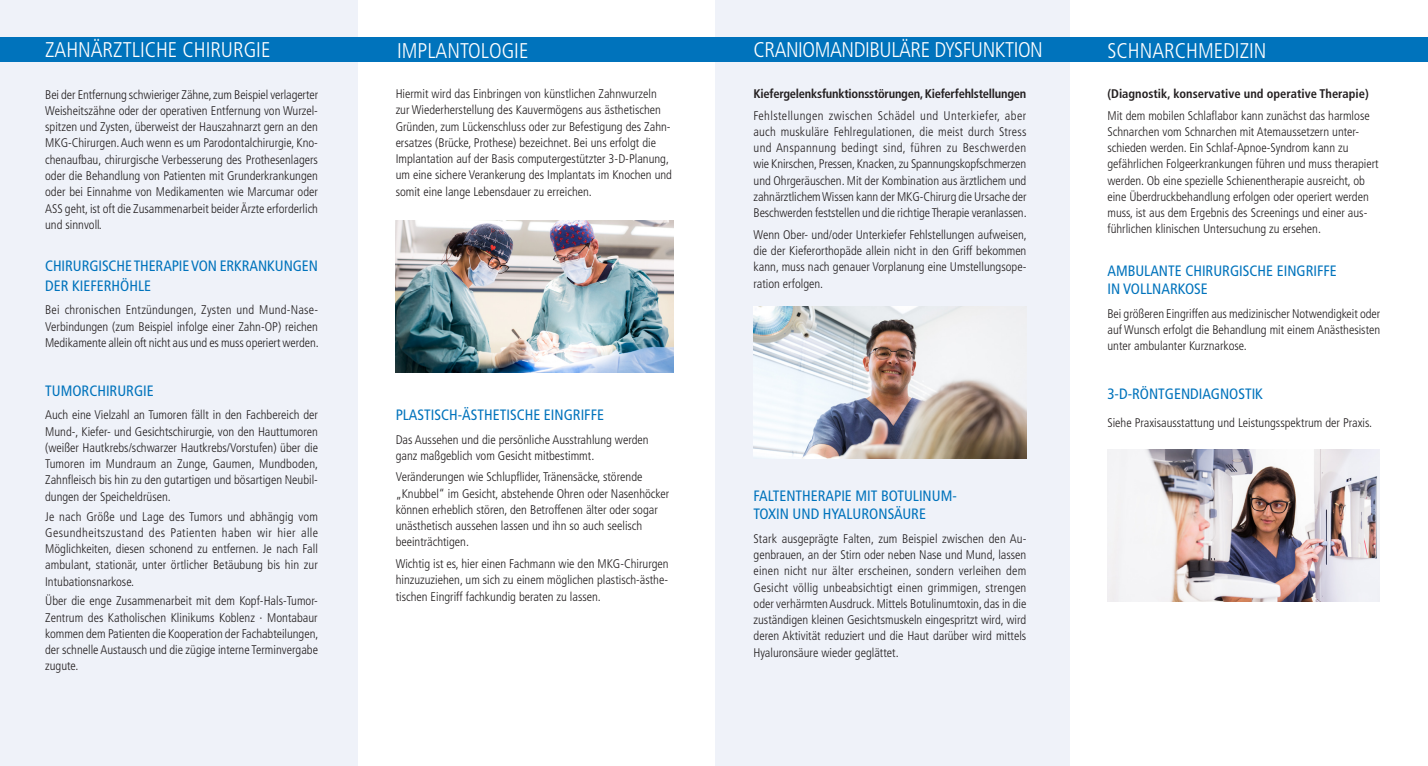
<style>
.page{position:relative;width:1428px;height:766px;background:#fff}
.page>*{position:absolute;margin:0;border:0;box-sizing:border-box;transform-origin:0 0}
.Headline_17_18_weiß{font:300 condensed 21.25px "Frutiger LT Pro";color:#fff}
.Headline_17_18_weiß-2{font:300 condensed 21.25px "Frutiger LT Pro";letter-spacing:-.02em;color:#fff}
.Fließtext{font:condensed 15px/18.8px "Frutiger LT Pro";color:#0073bc}
.Fließtext-2{font:300 condensed 12.5px/16.2px "Frutiger LT Pro";color:#231f20;text-align:justify}
.Fließtext-3{font:700 condensed 12.5px "Frutiger LT Pro";letter-spacing:-.02em;color:#231f20}
.Fließtext-4{font:700 condensed 12.5px "Frutiger LT Pro";color:#231f20}
</style>
<div class="page">
<div style="left:716px;top:0;width:354px;height:765px;background:#eff2f9"></div>
<div style="left:0;top:0;width:358px;height:765px;background:#eff2f9"></div>
<div style="left:0;top:37px;width:1428px;height:25px;background:#0073bc"></div>
<img style="left:1107px;top:449px;width:273px;height:152px">
<img style="left:396px;top:220px;width:277px;height:152px">
<img style="left:754px;top:306px;width:272px;height:153px">
<p class="Headline_17_18_weiß" style="left:45px;top:37px;width:227px">ZAHNÄRZTLICHE CHIRURGIE</p>
<p class="Headline_17_18_weiß" style="left:397px;top:38px;width:133px">IMPLANTOLOGIE</p>
<p class="Headline_17_18_weiß-2" style="left:754px;top:37px;width:291px">CRANIOMANDIBULÄRE DYSFUNKTION</p>
<p class="Headline_17_18_weiß" style="left:1107px;top:38px;width:160px">SCHNARCHMEDIZIN</p>
<p class="Fließtext-2" style="left:45px;top:86px;width:274px">Bei der Entfernung schwieriger Zähne, zum Beispiel verlagerter Weisheitszähne oder der operativen Entfernung von Wurzel&shy;spitzen und Zysten, überweist der Hauszahnarzt gern an den MKG-Chirurgen. Auch wenn es um Parodontalchirurgie, Kno&shy;chenaufbau, chirurgische Verbesserung des Prothesenlagers oder die Behandlung von Patienten mit Grunderkrankungen oder bei Einnahme von Medikamenten wie Marcumar oder ASS geht, ist oft die Zusammenarbeit beider Ärzte erforderlich und sinnvoll.</p>
<p class="Fließtext" style="left:45px;top:256px;width:274px;line-height:20px">CHIRURGISCHE THERAPIE VON ERKRANKUNGEN<br>DER KIEFERHÖHLE</p>
<p class="Fließtext-2" style="left:45px;top:302px;width:275px">Bei chronischen Entzündungen, Zysten und Mund-Nase-Verbindungen (zum Beispiel infolge einer Zahn-OP) reichen Medikamente allein oft nicht aus und es muss operiert werden.</p>
<p class="Fließtext" style="left:45px;top:381px;width:110px">TUMORCHIRURGIE</p>
<p class="Fließtext-2" style="left:45px;top:407px;width:275px">Auch eine Vielzahl an Tumoren fällt in den Fachbereich der Mund-, Kiefer- und Gesichtschirurgie, von den Hauttumoren (weißer Hautkrebs/schwarzer Hautkrebs/Vorstufen) über die Tumoren im Mundraum an Zunge, Gaumen, Mundboden, Zahnfleisch bis hin zu den gutartigen und bösartigen Neubil&shy;dungen der Speicheldrüsen.</p>
<p class="Fließtext-2" style="left:45px;top:508px;width:275px">Je nach Größe und Lage des Tumors und abhängig vom Gesundheitszustand des Patienten haben wir hier alle Möglichkeiten, diesen schonend zu entfernen. Je nach Fall ambulant, stationär, unter örtlicher Betäubung bis hin zur Intubationsnarkose.</p>
<p class="Fließtext-2" style="left:45px;top:593px;width:275px">Über die enge Zusammenarbeit mit dem Kopf-Hals-Tumor-Zentrum des Katholischen Klinikums Koblenz · Montabaur kommen dem Patienten die Kooperation der Fachabteilungen, der schnelle Austausch und die zügige interne Terminvergabe zugute.</p>
<p class="Fließtext-2" style="left:396px;top:86px;width:278px;text-align:left">Hiermit wird das Einbringen von künstlichen Zahnwurzeln zur Wiederherstellung des Kauvermögens aus ästhetischen Gründen, zum Lückenschluss oder zur Befestigung des Zahn&shy;ersatzes (Brücke, Prothese) bezeichnet. Bei uns erfolgt die Implantation auf der Basis computergestützter 3-D-Planung, um eine sichere Verankerung des Implantats im Knochen und somit eine lange Lebensdauer zu erreichen.</p>
<p class="Fließtext" style="left:396px;top:405px;width:210px">PLASTISCH-ÄSTHETISCHE EINGRIFFE</p>
<p class="Fließtext-2" style="left:396px;top:431px;width:255px">Das Aussehen und die persönliche Ausstrahlung werden ganz maßgeblich vom Gesicht mitbestimmt.</p>
<p class="Fließtext-2" style="left:396px;top:469px;width:275px;text-align:left">Veränderungen wie Schlupflider, Tränensäcke, störende „Knubbel“ im Gesicht, abstehende Ohren oder Nasenhöcker können erheblich stören, den Betroffenen älter oder sogar unästhetisch aussehen lassen und ihn so auch seelisch beeinträchtigen.</p>
<p class="Fließtext-2" style="left:396px;top:555px;width:275px">Wichtig ist es, hier einen Fachmann wie den MKG-Chirurgen hinzuzuziehen, um sich zu einem möglichen plastisch-ästhe&shy;tischen Eingriff fachkundig beraten zu lassen.</p>
<p class="Fließtext-3" style="left:754px;top:86px;width:274px">Kiefergelenksfunktionsstörungen, Kieferfehlstellungen</p>
<p class="Fließtext-2" style="left:754px;top:107px;width:275px">Fehlstellungen zwischen Schädel und Unterkiefer, aber auch muskuläre Fehlregulationen, die meist durch Stress und Anspannung bedingt sind, führen zu Beschwerden wie Knirschen, Pressen, Knacken, zu Spannungskopfschmerzen und Ohrgeräuschen. Mit der Kombination aus ärztlichem und zahnärztlichem Wissen kann der MKG-Chirurg die Ursache der Beschwerden feststellen und die richtige Therapie veranlassen.</p>
<p class="Fließtext-2" style="left:754px;top:226px;width:275px">Wenn Ober- und/oder Unterkiefer Fehlstellungen aufweisen, die der Kieferorthopäde allein nicht in den Griff bekommen kann, muss nach genauer Vorplanung eine Umstellungsope&shy;ration erfolgen.</p>
<p class="Fließtext" style="left:754px;top:486px;width:205px">FALTENTHERAPIE MIT BOTULINUM-<br>TOXIN UND HYALURONSÄURE</p>
<p class="Fließtext-2" style="left:754px;top:530px;width:274px">Stark ausgeprägte Falten, zum Beispiel zwischen den Au&shy;genbrauen, an der Stirn oder neben Nase und Mund, lassen einen nicht nur älter erscheinen, sondern verleihen dem Gesicht völlig unbeabsichtigt einen grimmigen, strengen oder verhärmten Ausdruck. Mittels Botulinumtoxin, das in die zuständigen kleinen Gesichtsmuskeln eingespritzt wird, wird deren Aktivität reduziert und die Haut darüber wird mittels Hyaluronsäure wieder geglättet.</p>
<p class="Fließtext-4" style="left:1107px;top:86px;width:263px">(Diagnostik, konservative und operative Therapie)</p>
<p class="Fließtext-2" style="left:1107px;top:107px;width:273px;text-align:left">Mit dem mobilen Schlaflabor kann zunächst das harmlose Schnarchen vom Schnarchen mit Atemaussetzern unter&shy;schieden werden. Ein Schlaf-Apnoe-Syndrom kann zu gefährlichen Folgeerkrankungen führen und muss therapiert werden. Ob eine spezielle Schienentherapie ausreicht, ob eine Überdruckbehandlung erfolgen oder operiert werden muss, ist aus dem Ergebnis des Screenings und einer aus&shy;führlichen klinischen Untersuchung zu ersehen.</p>
<p class="Fließtext" style="left:1107px;top:261px;width:231px">AMBULANTE CHIRURGISCHE EINGRIFFE<br>IN VOLLNARKOSE</p>
<p class="Fließtext-2" style="left:1107px;top:305px;width:274px">Bei größeren Eingriffen aus medizinischer Notwendigkeit oder auf Wunsch erfolgt die Behandlung mit einem Anästhesisten unter ambulanter Kurznarkose.</p>
<p class="Fließtext" style="left:1107px;top:385px;width:157px">3-D-RÖNTGENDIAGNOSTIK</p>
<p class="Fließtext-2" style="left:1107px;top:414px;width:266px">Siehe Praxisausstattung und Leistungsspektrum der Praxis.</p>
</div>
